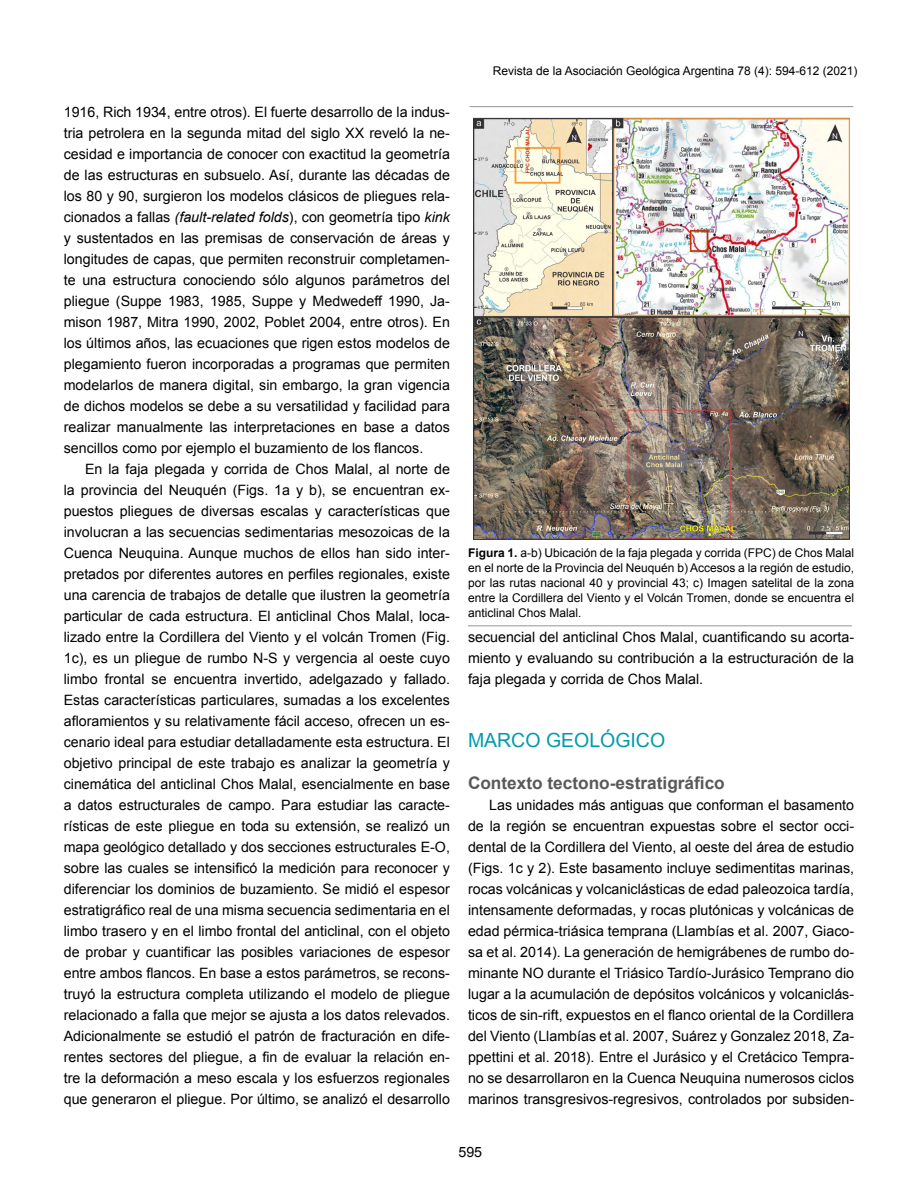
<style>
.page{position:relative;width:918px;height:1188px;background:#fff}
.page>*{position:absolute;margin:0;border:0;box-sizing:border-box;transform-origin:0 0}
.titulos_12_5_introdu{font:19.5px "Arial";color:#009ba9}
.subtitulos{font:700 17.25px "Arial";color:#58595b}
.textos_san_serif{font:14.25px/21px "Arial";color:#000;text-align:justify}
.epigrafes{font:12px/15px "Arial";color:#000;text-align:justify}
.s1{font-style:italic}
.s2{font-weight:700}
</style>
<div class="page">
<img style="left:474px;top:117px;width:375px;height:422px">
<hr style="left:468px;top:625px;width:384px;height:1px;background:#939598">
<hr style="left:470px;top:106px;width:383px;height:1px;background:#939598">
<p class="textos_san_serif" style="left:64px;top:102px;width:388px">1916, Rich 1934, entre otros). El fuerte desarrollo de la indus&shy;tria petrolera en la segunda mitad del siglo XX reveló la ne&shy;cesidad e importancia de conocer con exactitud la geometría de las estructuras en subsuelo. Así, durante las décadas de los 80 y 90, surgieron los modelos clásicos de pliegues rela&shy;cionados a fallas <span class="s1">(fault-related folds</span>), con geometría tipo <span class="s1">kink </span>y sustentados en las premisas de conservación de áreas y longitudes de capas, que permiten reconstruir completamen&shy;te una estructura conociendo sólo algunos parámetros del pliegue (Suppe 1983, 1985, Suppe y Medwedeff 1990, Ja&shy;mison 1987, Mitra 1990, 2002, Poblet 2004, entre otros). En los últimos años, las ecuaciones que rigen estos modelos de plegamiento fueron incorporadas a programas que permiten modelarlos de manera digital, sin embargo, la gran vigencia de dichos modelos se debe a su versatilidad y facilidad para realizar manualmente las interpretaciones en base a datos sencillos como por ejemplo el buzamiento de los flancos.</p>
<p class="textos_san_serif" style="left:64px;top:459px;width:388px;text-indent:21px">En la faja plegada y corrida de Chos Malal, al norte de la provincia del Neuquén (Figs. 1a y b), se encuentran ex&shy;puestos pliegues de diversas escalas y características que involucran a las secuencias sedimentarias mesozoicas de la Cuenca Neuquina. Aunque muchos de ellos han sido inter&shy;pretados por diferentes autores en perfiles regionales, existe una carencia de trabajos de detalle que ilustren la geometría particular de cada estructura. El anticlinal Chos Malal, loca&shy;lizado entre la Cordillera del Viento y el volcán Tromen (Fig.<br>1c), es un pliegue de rumbo N-S y vergencia al oeste cuyo limbo frontal se encuentra invertido, adelgazado y fallado.<br>Estas características particulares, sumadas a los excelentes afloramientos y su relativamente fácil acceso, ofrecen un es&shy;cenario ideal para estudiar detalladamente esta estructura. El objetivo principal de este trabajo es analizar la geometría y cinemática del anticlinal Chos Malal, esencialmente en base a datos estructurales de campo. Para estudiar las caracte&shy;rísticas de este pliegue en toda su extensión, se realizó un mapa geológico detallado y dos secciones estructurales E-O, sobre las cuales se intensificó la medición para reconocer y diferenciar los dominios de buzamiento. Se midió el espesor estratigráfico real de una misma secuencia sedimentaria en el limbo trasero y en el limbo frontal del anticlinal, con el objeto de probar y cuantificar las posibles variaciones de espesor entre ambos flancos. En base a estos parámetros, se recons&shy;truyó la estructura completa utilizando el modelo de pliegue relacionado a falla que mejor se ajusta a los datos relevados.<br>Adicionalmente se estudió el patrón de fracturación en dife&shy;rentes sectores del pliegue, a fin de evaluar la relación en&shy;tre la deformación a meso escala y los esfuerzos regionales que generaron el pliegue. Por último, se analizó el desarrollo</p>
<p class="epigrafes" style="left:493px;top:63px;width:366px">Revista de la Asociación Geológica Argentina 78 (4): 594-612 (2021)</p>
<p class="epigrafes" style="left:468px;top:545px;width:388px"><span class="s2">Figura 1.</span> a-b) Ubicación de la faja plegada y corrida (FPC) de Chos Malal en el norte de la Provincia del Neuquén b) Accesos a la región de estudio, por las rutas nacional 40 y provincial 43; c) Imagen satelital de la zona entre la Cordillera del Viento y el Volcán Tromen, donde se encuentra el anticlinal Chos Malal.</p>
<p class="textos_san_serif" style="left:468px;top:627px;width:388px">secuencial del anticlinal Chos Malal, cuantificando su acorta&shy;miento y evaluando su contribución a la estructuración de la faja plegada y corrida de Chos Malal.</p>
<p class="titulos_12_5_introdu" style="left:468px;top:727px;width:199px">MARCO GEOLÓGICO</p>
<p class="subtitulos" style="left:468px;top:771px;width:258px">Contexto tectono-estratigráfico</p>
<p class="textos_san_serif" style="left:468px;top:795px;width:388px;text-indent:21px">Las unidades más antiguas que conforman el basamento de la región se encuentran expuestas sobre el sector occi&shy;dental de la Cordillera del Viento, al oeste del área de estudio (Figs. 1c y 2). Este basamento incluye sedimentitas marinas, rocas volcánicas y volcaniclásticas de edad paleozoica tardía, intensamente deformadas, y rocas plutónicas y volcánicas de edad pérmica-triásica temprana (Llambías et al. 2007, Giaco&shy;sa et al. 2014). La generación de hemigrábenes de rumbo do&shy;minante NO durante el Triásico Tardío-Jurásico Temprano dio lugar a la acumulación de depósitos volcánicos y volcaniclás&shy;ticos de sin-rift, expuestos en el flanco oriental de la Cordillera del Viento (Llambías et al. 2007, Suárez y Gonzalez 2018, Za&shy;ppettini et al. 2018). Entre el Jurásico y el Cretácico Tempra&shy;no se desarrollaron en la Cuenca Neuquina numerosos ciclos marinos transgresivos-regresivos, controlados por subsiden-</p>
<p class="textos_san_serif" style="left:458px;top:1141px;width:25px">595</p>
</div>
